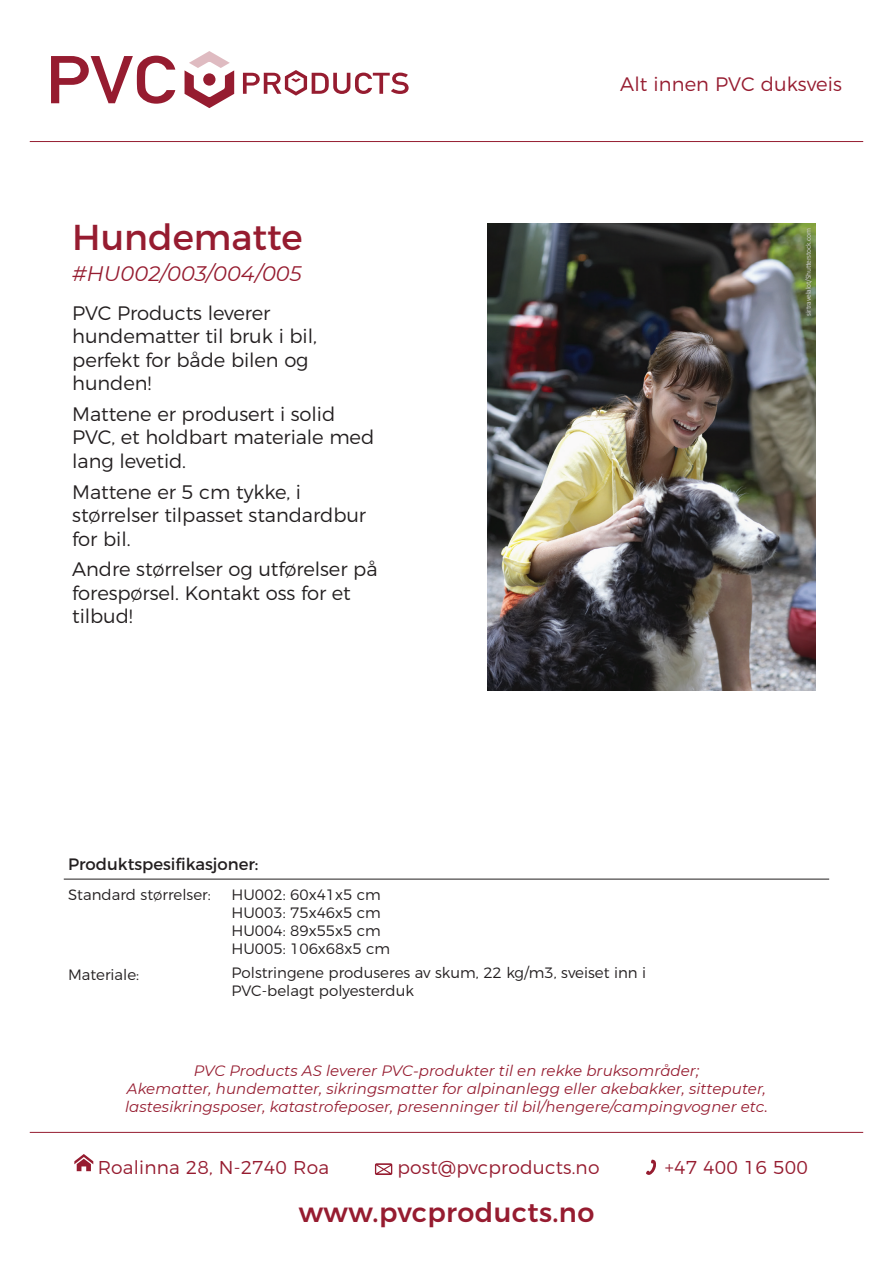
<style>
.page{position:relative;width:893px;height:1263px;background:#fff}
.page>*{position:absolute;margin:0;border:0;box-sizing:border-box;transform-origin:0 0}
.t1{font:36px "Montserrat";color:#961c30}
.t2{font:500 27px "Montserrat";letter-spacing:.015em;color:#961c30}
.t3{font:italic 21px "Montserrat";color:#961c30}
.t4{font:300 19.5px/23.4px "Montserrat";letter-spacing:-.005em;color:#231f20}
.t5{font:300 19.5px "Montserrat";letter-spacing:.005em;color:#961c30}
.t6{font:300 18.6px "Montserrat";letter-spacing:.01em;color:#961c30}
.t7{font:16.5px "Montserrat";color:#231f20}
.t8{font:italic 15px/18px "Montserrat";letter-spacing:.005em;color:#961c30;text-align:center}
.t9{font:300 15px/18px "Montserrat";color:#231f20}
.t10{font:7.5px "Calibri";letter-spacing:-.02em;color:#cbcbcb}
</style>
<div class="page">
<img style="left:487px;top:223px;width:328px;height:467px">
<hr style="left:30px;top:141px;width:833px;height:1px;background:#961c30">
<hr style="left:64px;top:879px;width:765px;height:1px;background:#231f20">
<hr style="left:30px;top:1132px;width:833px;height:1px;background:#961c30">
<svg style="left:375px;top:1163px;width:17px;height:12px"></svg>
<svg style="left:646px;top:1159px;width:10px;height:16px"></svg>
<svg style="left:74px;top:1154px;width:19px;height:17px"></svg>
<svg style="left:243px;top:70px;width:166px;height:26px"></svg>
<svg style="left:185px;top:51px;width:49px;height:57px"></svg>
<svg style="left:51px;top:56px;width:124px;height:48px"></svg>
<svg style="left:806px;top:264px;width:5px;height:4px"></svg>
<h1 class="t1" style="left:72px;top:209px;width:232px">Hundematte</h1>
<p class="t3" style="left:72px;top:259px;width:231px">#HU002/003/004/005</p>
<p class="t4" style="left:72px;top:300px;width:246px">PVC Products leverer hundematter til bruk i bil, perfekt for både bilen og hunden!</p>
<p class="t4" style="left:72px;top:401px;width:303px">Mattene er produsert i solid<br>PVC, et holdbart materiale med lang levetid.</p>
<p class="t4" style="left:72px;top:478px;width:295px">Mattene er 5 cm tykke, i størrelser tilpasset standardbur for bil.</p>
<p class="t4" style="left:72px;top:556px;width:307px">Andre størrelser og utførelser på forespørsel. Kontakt oss for et tilbud!</p>
<p class="t5" style="left:620px;top:68px;width:223px">Alt innen PVC duksveis</p>
<p class="t10" style="left:803px;top:316px;width:89px;rotate:-90deg">sirtravelalot/Shu erstock.com</p>
<p class="t7" style="left:68px;top:851px;width:192px">Produktspesifikasjoner:</p>
<p class="t9" style="left:68px;top:884px;width:144px">Standard størrelser:</p>
<p class="t9" style="left:232px;top:884px;width:160px">HU002: 60x41x5 cm<br>HU003: 75x46x5 cm<br>HU004: 89x55x5 cm<br>HU005: 106x68x5 cm</p>
<p class="t9" style="left:232px;top:962px;width:416px">Polstringene produseres av skum, 22 kg/m3, sveiset inn i<br>PVC-belagt polyesterduk</p>
<p class="t9" style="left:68px;top:964px;width:73px">Materiale:</p>
<p class="t8" style="left:125px;top:1061px;width:644px">PVC Products AS leverer PVC-produkter til en rekke bruksområder;<br>Akematter, hundematter, sikringsmatter for alpinanlegg eller akebakker, sitteputer, lastesikringsposer, katastrofeposer, presenninger til bil/hengere/campingvogner etc.</p>
<p class="t6" style="left:98px;top:1153px;width:233px">Roalinna 28, N-2740 Roa</p>
<p class="t6" style="left:397px;top:1153px;width:204px">post@pvcproducts.no</p>
<p class="t6" style="left:665px;top:1153px;width:144px">+47 400 16 500</p>
<h2 class="t2" style="left:299px;top:1191px;width:297px">www.pvcproducts.no</h2>
</div>
